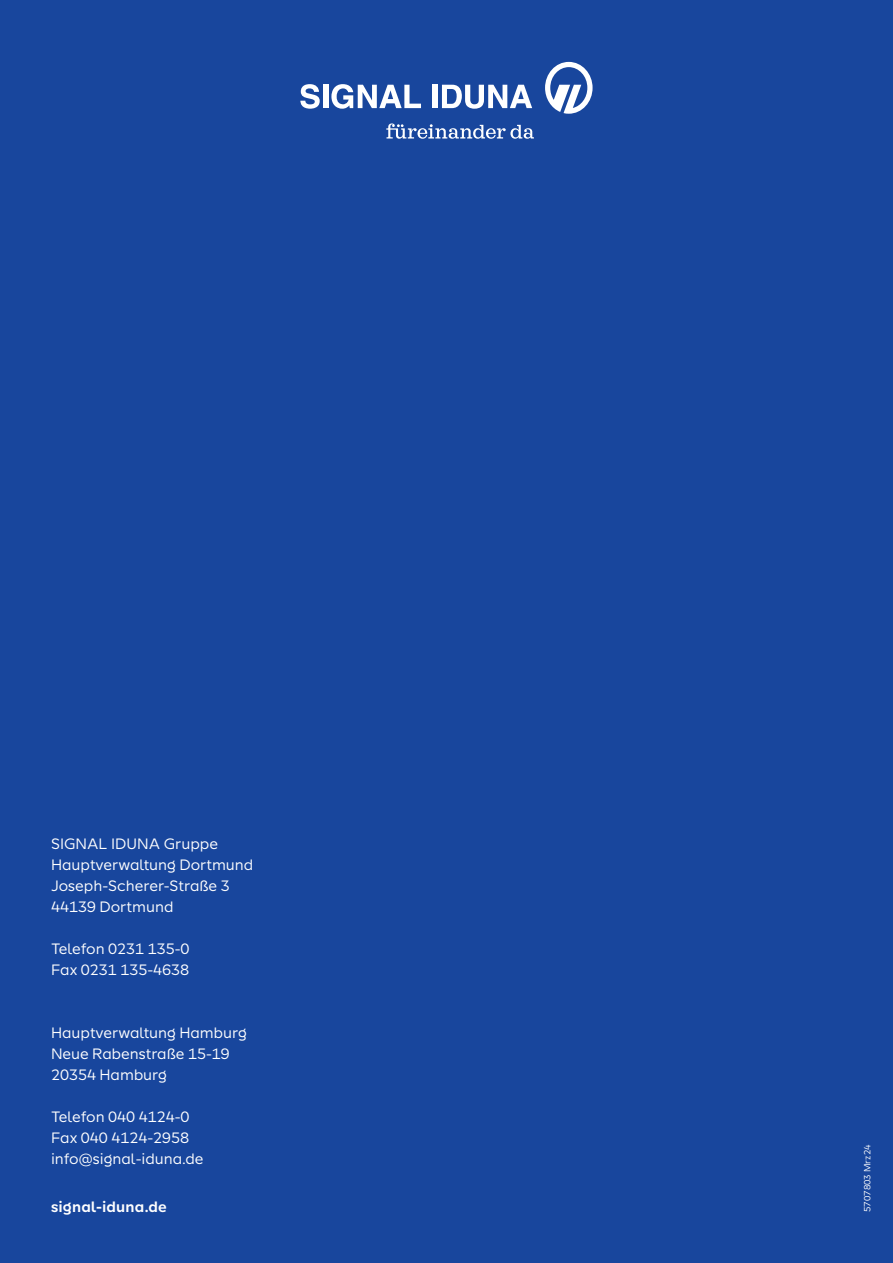
<style>
.page{position:relative;width:893px;height:1263px;background:#18469d}
.page>*{position:absolute;margin:0;border:0;box-sizing:border-box;transform-origin:0 0}
.t1{font:15px/21px "SI Sans";color:#fff}
.t2{font:600 15px "SI Sans";letter-spacing:.015em;color:#fff}
.t3{font:9px "SI Sans";color:#fff}
</style>
<div class="page">
<svg style="left:300px;top:84px;width:20px;height:25px"></svg>
<div style="left:323px;top:85px;width:5px;height:23px;background:#fff"></div>
<svg style="left:331px;top:84px;width:90px;height:25px"></svg>
<div style="left:432px;top:85px;width:5px;height:23px;background:#fff"></div>
<svg style="left:442px;top:85px;width:90px;height:24px"></svg>
<svg style="left:545px;top:62px;width:48px;height:52px"></svg>
<svg style="left:386px;top:123px;width:148px;height:16px"></svg>
<p class="t1" style="left:51px;top:832px;width:204px">SIGNAL IDUNA Gruppe<br>Hauptverwaltung Dortmund<br>Joseph-Scherer-Straße 3<br>44139 Dortmund</p>
<p class="t1" style="left:51px;top:937px;width:140px">Telefon 0231 135-0<br>Fax 0231 135-4638</p>
<p class="t1" style="left:51px;top:1021px;width:197px">Hauptverwaltung Hamburg<br>Neue Rabenstraße 15-19<br>20354 Hamburg</p>
<p class="t1" style="left:51px;top:1105px;width:154px">Telefon 040 4124-0<br>Fax 040 4124-2958 info@signal-iduna.de</p>
<p class="t2" style="left:51px;top:1195px;width:117px">signal-iduna.de</p>
<p class="t3" style="left:861px;top:1212px;width:76px;rotate:-90deg">00 00 0 mmJJ</p>
<p class="t3" style="left:861px;top:1212px;width:69px;rotate:-90deg">5707803 Mrz24</p>
</div>
